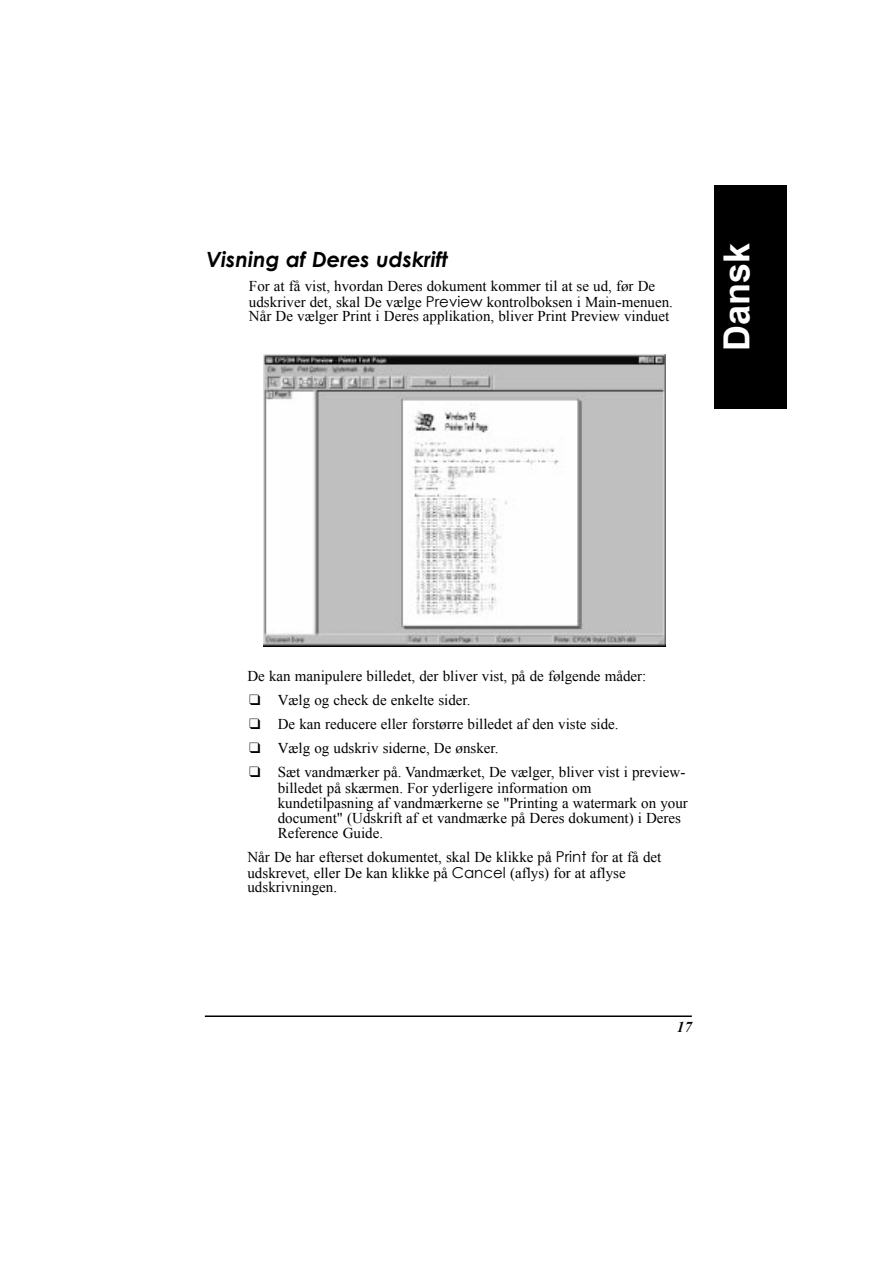
<style>
.page{position:relative;width:893px;height:1263px;background:#fff}
.page>*{position:absolute;margin:0;border:0;box-sizing:border-box;transform-origin:0 0}
.t1{font:700 36px "Arial";color:#fff}
.t2{font:italic 700 21px "Century Gothic";color:#000}
.t3{font:15px/15.1px "Times New Roman";color:#000}
.t4{font:italic 700 15px "Times New Roman";color:#000}
.s1{font-family:"Century Gothic"}
</style>
<div class="page">
<hr style="left:205px;top:1016px;width:487px;height:1px;background:#000">
<div style="left:714px;top:185px;width:73px;height:223px;background:#000"></div>
<img style="left:263px;top:355px;width:403px;height:291px">
<h2 class="t2" style="left:206px;top:252px;width:243px">Visning af Deres udskrift</h2>
<p class="t3" style="left:249px;top:280px;width:425px;line-height:15.9px">For at få vist, hvordan Deres dokument kommer til at se ud, før De udskriver det, skal De vælge <span class="s1">Preview</span> kontrolboksen i Main-menuen.</p>
<p class="t3" style="left:249px;top:310px;width:421px">Når De vælger Print i Deres applikation, bliver Print Preview vinduet</p>
<h1 class="t1" style="left:723px;top:351px;width:110px;rotate:-90deg">Dansk</h1>
<p class="t3" style="left:247px;top:670px;width:400px">De kan manipulere billedet, der bliver vist, på de følgende måder:</p>
<p class="t3" style="left:249px;top:693px;width:223px">❑ Vælg og check de enkelte sider.</p>
<p class="t3" style="left:249px;top:718px;width:371px">❑ De kan reducere eller forstørre billedet af den viste side.</p>
<p class="t3" style="left:249px;top:742px;width:251px">❑ Vælg og udskriv siderne, De ønsker.</p>
<p class="t3" style="left:278px;top:766px;width:411px;text-indent:-28px">❑ Sæt vandmærker på. Vandmærket, De vælger, bliver vist i preview&shy;billedet på skærmen. For yderligere information om kundetilpasning af vandmærkerne se "Printing a watermark on your document" (Udskrift af et vandmærke på Deres dokument) i Deres Reference Guide.</p>
<p class="t3" style="left:247px;top:852px;width:415px;line-height:14.7px">Når De har efterset dokumentet, skal De klikke på <span class="s1">Print</span> for at få det udskrevet, eller De kan klikke på <span class="s1">Cancel</span> (aflys) for at aflyse udskrivningen.</p>
<p class="t4" style="left:677px;top:1021px;width:16px">17</p>
</div>
